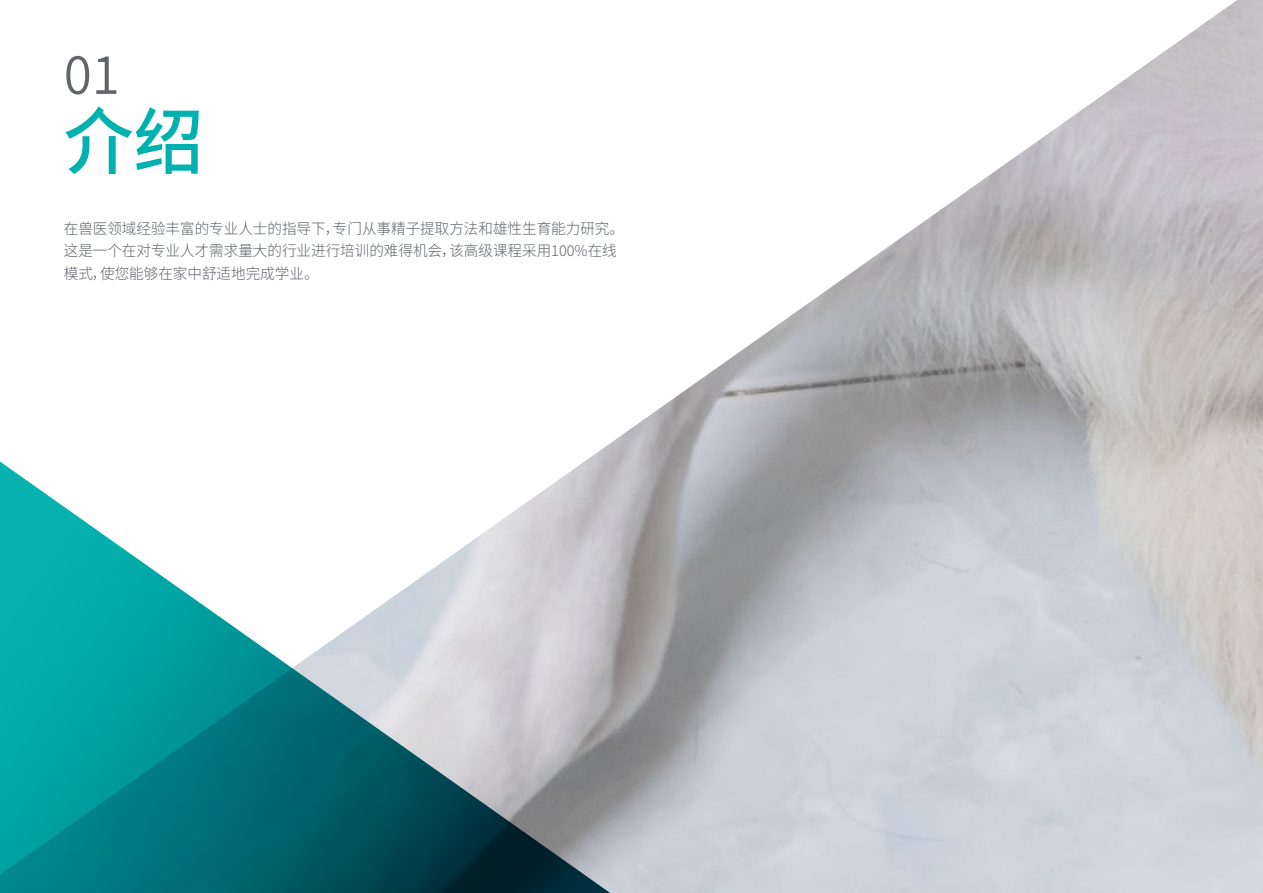
<style>
.page{position:relative;width:1263px;height:893px;background:#fff}
.page>*{position:absolute;margin:0;border:0;box-sizing:border-box;transform-origin:0 0}
.Portadilla{font:500 72px "Source Han Sans CN";color:#00b2af}
.t1{font:52.5px "Source Han Sans CN";color:#61646a}
.Texto_Simple{font:300 15px/22.5px "Source Han Sans CN";color:#61646a}
</style>
<div class="page">
<img style="left:607px;top:0;width:656px;height:893px">
<svg style="left:0;top:446px;width:640px;height:447px"></svg>
<p class="t1" style="left:64px;top:45px;width:57px">01</p>
<p class="Portadilla" style="left:64px;top:101px;width:141px">介绍</p>
<p class="Texto_Simple" style="left:64px;top:217px;width:562px">在兽医领域经验丰富的专业人士的指导下，专门从事精子提取方法和雄性生育能力研究。这是一个在对专业人才需求量大的行业进行培训的难得机会，该高级课程采用100%在线模式，使您能够在家中舒适地完成学业。</p>
</div>
